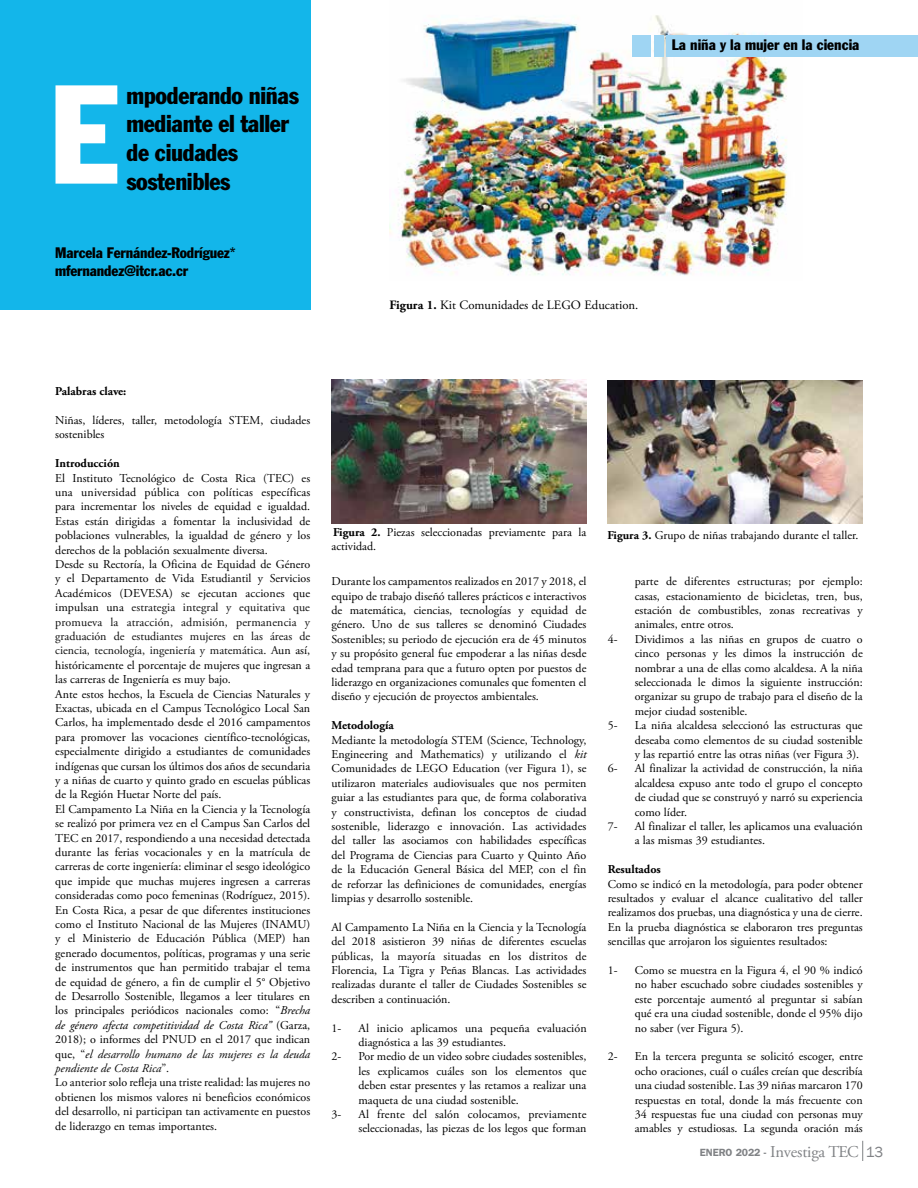
<style>
.page{position:relative;width:918px;height:1188px;background:#fff}
.page>*{position:absolute;margin:0;border:0;box-sizing:border-box;transform-origin:0 0}
.t1{font:condensed 138px "Franklin Gothic";color:#fff}
.t2{font:condensed 24px/28.8px "Franklin Gothic";letter-spacing:-.015em;color:#000}
.t3{font:16.5px "Adobe Garamond Pro";letter-spacing:-.01em;color:#808285}
.t4{font:condensed 15px/18px "Franklin Gothic";letter-spacing:-.01em;color:#000}
.t5{font:12.75px "Adobe Garamond Pro";color:#000}
.t6{font:12px/14.4px "Adobe Garamond Pro";color:#000;text-align:justify}
.t7{font:700 12px "Adobe Garamond Pro";color:#000}
.s1{font-weight:700}
.s2{color:#111}
.s3{font-style:italic}
.s4{font-style:italic;color:#0a0a0a}
.s5{color:#0a0a0a}
.s6{font-family:"Franklin Gothic";font-weight:600;font-size:10.5px}
.s7{font-family:"Franklin Gothic";font-size:15px}
</style>
<div class="page">
<svg style="left:862px;top:1141px;width:1px;height:20px"></svg>
<div style="left:0;top:0;width:310px;height:309px;background:#13b6ea"></div>
<img style="left:390px;top:15px;width:413px;height:261px">
<div style="left:667px;top:36px;width:251px;height:21px;background:#9fd5f3"></div>
<div style="left:654px;top:36px;width:10px;height:21px;background:#9fd5f3"></div>
<div style="left:632px;top:36px;width:19px;height:21px;background:#9fd5f3"></div>
<img style="left:332px;top:380px;width:254px;height:143px">
<img style="left:608px;top:380px;width:255px;height:143px">
<h1 class="t1" style="left:49px;top:50px;width:70px">E</h1>
<h2 class="t2" style="left:126px;top:80px;width:174px">mpoderando niñas mediante el taller de ciudades</h2>
<h2 class="t2" style="left:126px;top:167px;width:105px">sostenibles</h2>
<p class="t4" style="left:55px;top:243px;width:182px">Marcela Fernández-Rodríguez* mfernandez@itcr.ac.cr</p>
<p class="t4" style="left:672px;top:36px;width:189px">La niña y la mujer en la ciencia</p>
<p class="t5" style="left:390px;top:297px;width:250px"><span class="s1">Figura 1.</span> Kit Comunidades de LEGO Education.</p>
<p class="t7" style="left:55px;top:384px;width:73px">Palabras clave:</p>
<p class="t6" style="left:55px;top:413px;width:256px">Niñas, líderes, taller, metodología STEM, ciudades sostenibles</p>
<p class="t7" style="left:55px;top:456px;width:66px">Introducción</p>
<p class="t6" style="left:55px;top:471px;width:257px;text-align:left">El Instituto Tecnológico de Costa Rica (TEC) es una universidad pública con políticas específicas para incrementar los niveles de equidad e igualdad.<br>Estas están dirigidas a fomentar la inclusividad de poblaciones vulnerables, la igualdad de género y los derechos de la población sexualmente diversa.<br>Desde su Rectoría, la Oficina de Equidad de Género y el Departamento de Vida Estudiantil y Servicios Académicos (DEVESA) se ejecutan acciones que impulsan una <span class="s2">estrategia integral y equitativa que promueva la atracción, admisión, permanencia y graduación de estudiantes mujeres en las áreas de ciencia, tecnología, ingeniería y matemática. A</span>un así, históricamente el porcentaje de mujeres que ingresan a las carreras de Ingeniería es muy bajo.<br>Ante estos hechos, la Escuela de Ciencias Naturales y Exactas, ubicada en el Campus Tecnológico Local San Carlos, ha implementado desde el 2016 campamentos para promover las vocaciones científico-tecnológicas, especialmente dirigido a estudiantes de comunidades indígenas que cursan los últimos dos años de secundaria y a niñas de cuarto y quinto grado en escuelas públicas de la Región Huetar Norte del país.<br>El Campamento La Niña en la Ciencia y la Tecnología se realizó por primera vez en el Campus San Carlos del TEC en 2017, respondiendo a una necesidad detectada durante las ferias vocacionales y en la matrícula de carreras de corte ingeniería: eliminar el sesgo ideológico que impide que muchas mujeres ingresen a carreras consideradas como poco femeninas (Rodríguez, 2015).<br>En Costa Rica, a pesar de que diferentes instituciones como el Instituto Nacional de las Mujeres (INAMU) y el Ministerio de Educación Pública (MEP) han generado documentos, políticas, programas y una serie de instrumentos que han permitido trabajar el tema de equidad de género, a fin de cumplir el 5° Objetivo de Desarrollo Sostenible, llegamos a leer titulares en los principales periódicos nacionales como: “<span class="s3">Brecha de género afecta competitividad de Costa Rica”</span> (Garza, 2018); o informes del PNUD en el 2017 que indican que, “<span class="s3">el</span> <span class="s4">desarrollo humano de las mujeres es la deuda pendiente de Costa Rica</span><span class="s5">”.<br>Lo anterior</span> solo refleja una triste realidad: las mujeres no obtienen los mismos valores ni beneficios económicos del desarrollo, ni participan tan activamente en puestos de liderazgo en temas importantes.</p>
<p class="t6" style="left:332px;top:526px;width:256px;line-height:13.5px"><span class="s1">Figura 2.</span> Piezas seleccionadas previamente para la actividad.</p>
<p class="t6" style="left:607px;top:528px;width:252px"><span class="s1">Figura 3.</span> Grupo de niñas trabajando durante el taller.</p>
<p class="t6" style="left:332px;top:575px;width:257px">Durante los campamentos realizados en 2017 y 2018, el equipo de trabajo diseñó talleres prácticos e interactivos de matemática, ciencias, tecnologías y equidad de género. Uno de sus talleres se denominó Ciudades Sostenibles; su periodo de ejecución era de 45 minutos y su propósito general fue empoderar a las niñas desde edad temprana para que a futuro opten por puestos de liderazgo en organizaciones comunales que fomenten el diseño y ejecución de proyectos ambientales.</p>
<p class="t7" style="left:332px;top:718px;width:64px">Metodología</p>
<p class="t6" style="left:332px;top:733px;width:257px">Mediante la metodología STEM (Science, Technology, Engineering and Mathematics) y utilizando el <span class="s3">kit </span>Comunidades de LEGO Education (ver Figura 1), se utilizaron materiales audiovisuales que nos permiten guiar a las estudiantes para que, de forma colaborativa y constructivista, definan los conceptos de ciudad sostenible, liderazgo e innovación. Las actividades del taller las asociamos con habilidades específicas del Programa de Ciencias para Cuarto y Quinto Año de la Educación General Básica del MEP, con el fin de reforzar las definiciones de comunidades, energías limpias y desarrollo sostenible.</p>
<p class="t6" style="left:332px;top:920px;width:257px">Al Campamento La Niña en la Ciencia y la Tecnología del 2018 asistieron 39 niñas de diferentes escuelas públicas, la mayoría situadas en los distritos de Florencia, La Tigra y Peñas Blancas. Las actividades realizadas durante el taller de Ciudades Sostenibles se describen a continuación.</p>
<p class="t6" style="left:332px;top:1021px;width:11px">1-</p>
<p class="t6" style="left:359px;top:1021px;width:230px">Al inicio aplicamos una pequeña evaluación diagnóstica a las 39 estudiantes.</p>
<p class="t6" style="left:332px;top:1050px;width:11px">2-</p>
<p class="t6" style="left:359px;top:1050px;width:230px">Por medio de un video sobre ciudades sostenibles, les explicamos cuáles son los elementos que deben estar presentes y las retamos a realizar una maqueta de una ciudad sostenible.</p>
<p class="t6" style="left:332px;top:1107px;width:11px">3-</p>
<p class="t6" style="left:359px;top:1107px;width:229px">Al frente del salón colocamos, previamente seleccionadas, las piezas de los legos que forman</p>
<p class="t6" style="left:635px;top:575px;width:230px">parte de diferentes estructuras; por ejemplo: casas, estacionamiento de bicicletas, tren, bus, estación de combustibles, zonas recreativas y animales, entre otros.</p>
<p class="t6" style="left:608px;top:632px;width:11px">4-</p>
<p class="t6" style="left:635px;top:632px;width:230px">Dividimos a las niñas en grupos de cuatro o cinco personas y les dimos la instrucción de nombrar a una de ellas como alcaldesa. A la niña seleccionada le dimos la siguiente instrucción: organizar su grupo de trabajo para el diseño de la mejor ciudad sostenible.</p>
<p class="t6" style="left:608px;top:719px;width:11px">5-</p>
<p class="t6" style="left:635px;top:719px;width:229px">La niña alcaldesa seleccionó las estructuras que deseaba como elementos de su ciudad sostenible y las repartió entre las otras niñas (ver Figura 3).</p>
<p class="t6" style="left:608px;top:762px;width:11px">6-</p>
<p class="t6" style="left:635px;top:762px;width:229px">Al finalizar la actividad de construcción, la niña alcaldesa expuso ante todo el grupo el concepto de ciudad que se construyó y narró su experiencia como líder.</p>
<p class="t6" style="left:608px;top:819px;width:11px">7-</p>
<p class="t6" style="left:635px;top:819px;width:229px">Al finalizar el taller, les aplicamos una evaluación a las mismas 39 estudiantes.</p>
<p class="t7" style="left:608px;top:862px;width:55px">Resultados</p>
<p class="t6" style="left:608px;top:877px;width:257px">Como se indicó en la metodología, para poder obtener resultados y evaluar el alcance cualitativo del taller realizamos dos pruebas, una diagnóstica y una de cierre.<br>En la prueba diagnóstica se elaboraron tres preguntas sencillas que arrojaron los siguientes resultados:</p>
<p class="t6" style="left:608px;top:963px;width:11px">1-</p>
<p class="t6" style="left:635px;top:963px;width:230px">Como se muestra en la Figura 4, el 90 % indicó no haber escuchado sobre ciudades sostenibles y este porcentaje aumentó al preguntar si sabían qué era una ciudad sostenible, donde el 95% dijo no saber (ver Figura 5).</p>
<p class="t6" style="left:608px;top:1050px;width:11px">2-</p>
<p class="t6" style="left:635px;top:1050px;width:230px">En la tercera pregunta se solicitó escoger, entre ocho oraciones, cuál o cuáles creían que describía una ciudad sostenible. Las 39 niñas marcaron 170 respuestas en total, donde la más frecuente con 34 respuestas fue una ciudad con personas muy amables y estudiosas. La segunda oración más</p>
<h3 class="t3" style="left:700px;top:1142px;width:185px"><span class="s6">ENERO 2022 -</span> Investiga TEC <span class="s7">13</span></h3>
</div>
